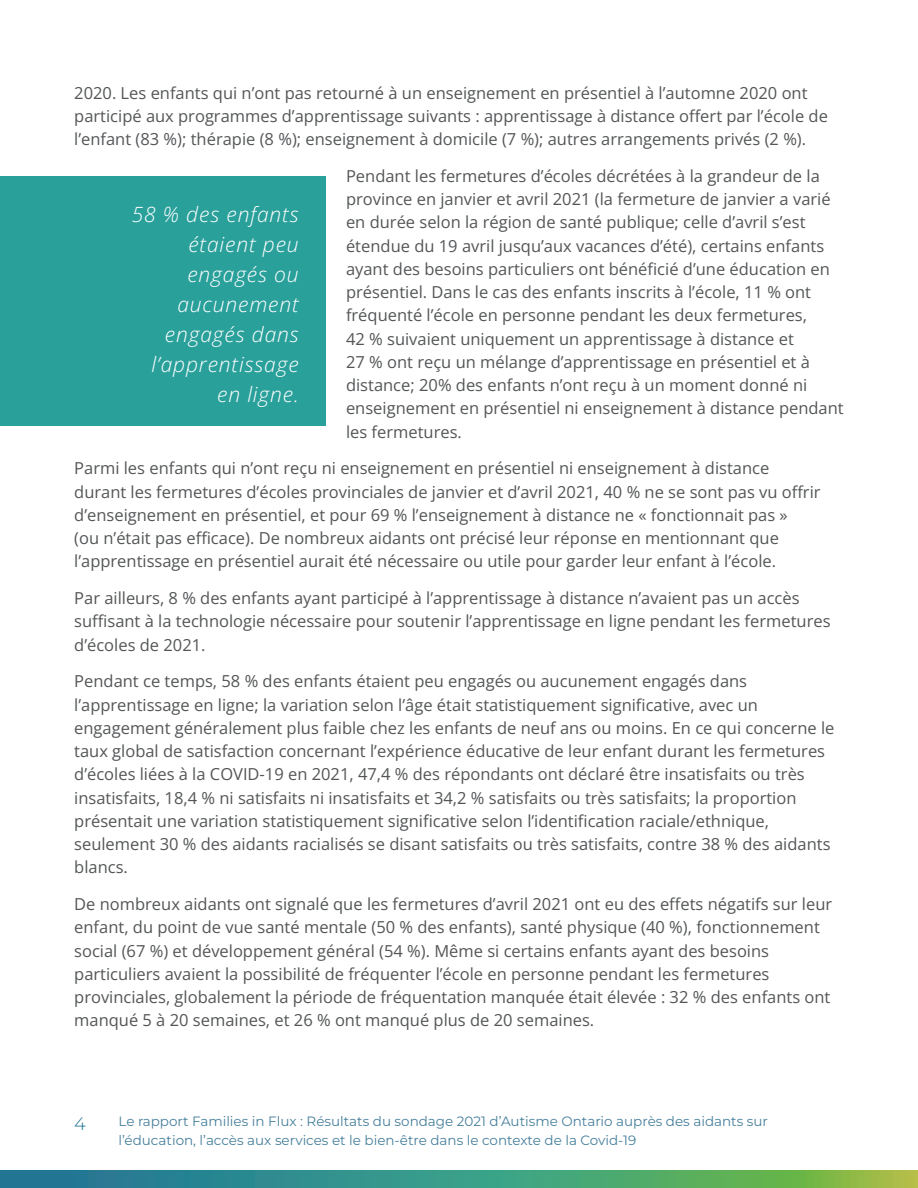
<style>
.page{position:relative;width:918px;height:1188px;background:#fff}
.page>*{position:absolute;margin:0;border:0;box-sizing:border-box;transform-origin:0 0}
.SIDEBAR_LEFT_white{font:italic 300 21px/30px "Open Sans";letter-spacing:.04em;color:#fff;text-align:right}
.t1{font:100 18px "Montserrat";color:#227694}
.BODY{font:16.5px/23.2px "Open Sans";color:#545557}
.t2{font:100 13.5px/19.5px "Montserrat";color:#467f9b}
</style>
<div class="page">
<svg style="left:0;top:1170px;width:918px;height:18px;background:#469b79"></svg>
<div style="left:0;top:176px;width:326px;height:250px;background:#2aa09b"></div>
<p class="BODY" style="left:74px;top:81px;width:755px">2020. Les enfants qui n’ont pas retourné à un enseignement en présentiel à l’automne 2020 ont participé aux programmes d’apprentissage suivants : apprentissage à distance offert par l’école de l’enfant (83 %); thérapie (8 %); enseignement à domicile (7 %); autres arrangements privés (2 %).</p>
<p class="BODY" style="left:346px;top:164px;width:499px">Pendant les fermetures d’écoles décrétées à la grandeur de la province en janvier et avril 2021 (la fermeture de janvier a varié en durée selon la région de santé publique; celle d’avril s’est étendue du 19 avril jusqu’aux vacances d’été), certains enfants ayant des besoins particuliers ont bénéficié d’une éducation en présentiel. Dans le cas des enfants inscrits à l’école, 11 % ont fréquenté l’école en personne pendant les deux fermetures,<br>42 % suivaient uniquement un apprentissage à distance et<br>27 % ont reçu un mélange d’apprentissage en présentiel et à distance; 20% des enfants n’ont reçu à un moment donné ni enseignement en présentiel ni enseignement à distance pendant les fermetures.</p>
<p class="BODY" style="left:74px;top:456px;width:748px">Parmi les enfants qui n’ont reçu ni enseignement en présentiel ni enseignement à distance durant les fermetures d’écoles provinciales de janvier et d’avril 2021, 40 % ne se sont pas vu offrir d’enseignement en présentiel, et pour 69 % l’enseignement à distance ne « fonctionnait pas »<br>(ou n’était pas efficace). De nombreux aidants ont précisé leur réponse en mentionnant que l’apprentissage en présentiel aurait été nécessaire ou utile pour garder leur enfant à l’école.</p>
<p class="BODY" style="left:74px;top:586px;width:758px">Par ailleurs, 8 % des enfants ayant participé à l’apprentissage à distance n’avaient pas un accès suffisant à la technologie nécessaire pour soutenir l’apprentissage en ligne pendant les fermetures d’écoles de 2021.</p>
<p class="BODY" style="left:74px;top:669px;width:762px">Pendant ce temps, 58 % des enfants étaient peu engagés ou aucunement engagés dans l’apprentissage en ligne; la variation selon l’âge était statistiquement significative, avec un engagement généralement plus faible chez les enfants de neuf ans ou moins. En ce qui concerne le taux global de satisfaction concernant l’expérience éducative de leur enfant durant les fermetures d’écoles liées à la COVID-19 en 2021, 47,4 % des répondants ont déclaré être insatisfaits ou très insatisfaits, 18,4 % ni satisfaits ni insatisfaits et 34,2 % satisfaits ou très satisfaits; la proportion présentait une variation statistiquement significative selon l’identification raciale/ethnique, seulement 30 % des aidants racialisés se disant satisfaits ou très satisfaits, contre 38 % des aidants blancs.</p>
<p class="BODY" style="left:74px;top:892px;width:760px">De nombreux aidants ont signalé que les fermetures d’avril 2021 ont eu des effets négatifs sur leur enfant, du point de vue santé mentale (50 % des enfants), santé physique (40 %), fonctionnement social (67 %) et développement général (54 %). Même si certains enfants ayant des besoins particuliers avaient la possibilité de fréquenter l’école en personne pendant les fermetures provinciales, globalement la période de fréquentation manquée était élevée : 32 % des enfants ont manqué 5 à 20 semaines, et 26 % ont manqué plus de 20 semaines.</p>
<p class="SIDEBAR_LEFT_white" style="left:132px;top:199px;width:169px">58 % des enfants étaient peu engagés ou aucunement engagés dans l’apprentissage en ligne.</p>
<p class="t1" style="left:74px;top:1112px;width:13px">4</p>
<p class="t2" style="left:118px;top:1111px;width:651px">Le rapport Families in Flux : Résultats du sondage 2021 d’Autisme Ontario auprès des aidants sur l’éducation, l’accès aux services et le bien-être dans le contexte de la Covid-19</p>
</div>
